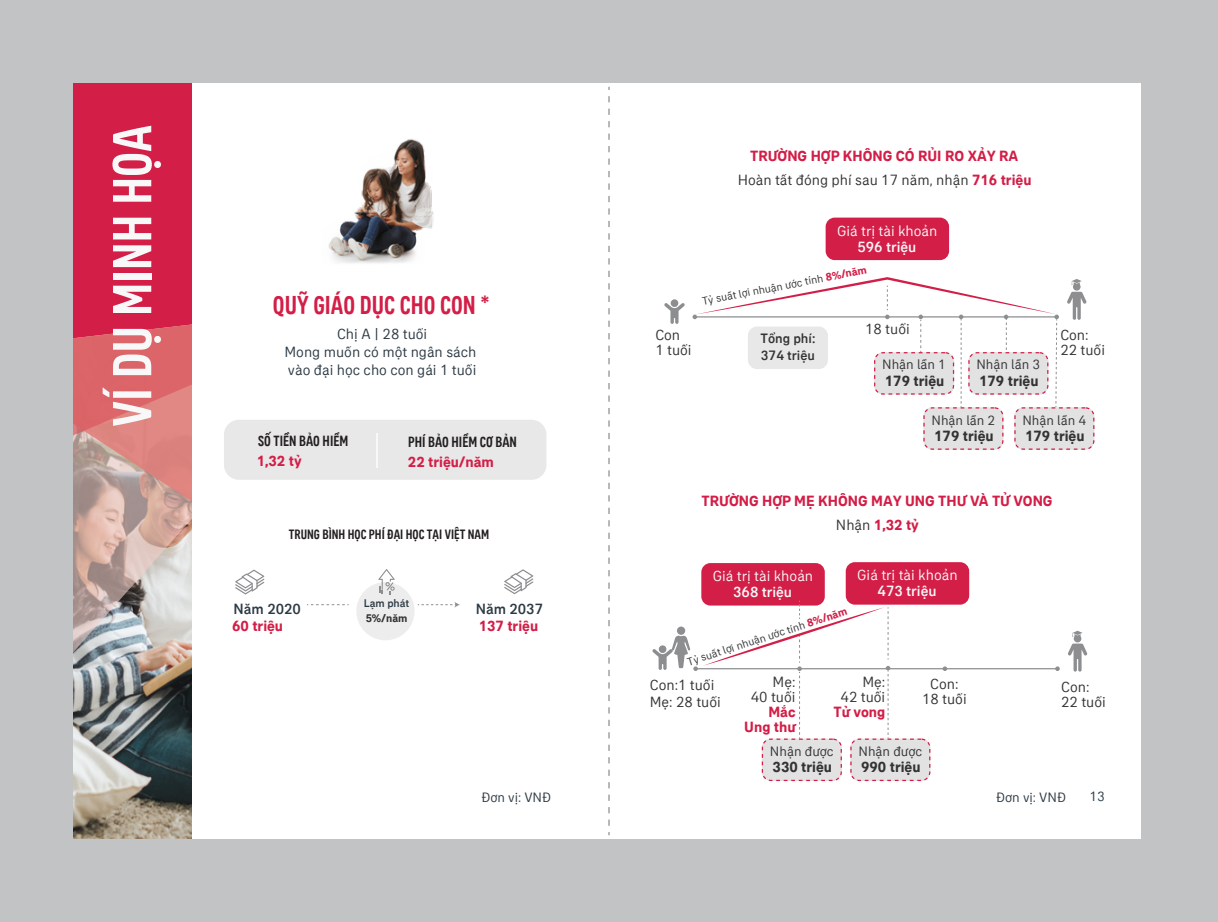
<style>
.page{position:relative;width:1218px;height:922px;background:#fff}
.page>*{position:absolute;margin:0;border:0;box-sizing:border-box;transform-origin:0 0}
.t1{font:500 condensed 56.25px "AIA Everest";color:#f8f8f9}
.t2{font:500 condensed 26.25px "AIA Everest";color:#d31e47}
.t3{font:700 15px/24.4px "AIA Everest";color:#d31e47;text-align:center}
.t4{font:15px/15px "AIA Everest";color:#333}
.t5{font:15px/17.5px "AIA Everest";color:#2c3a44;text-align:center}
.t6{font:700 15px "AIA Everest";color:#333}
.t7{font:15px "AIA Everest";color:#f8f8f9}
.t8{font:500 condensed 15px "AIA Everest";color:#231f20}
.t9{font:500 15px "AIA Everest";color:#f8f8f9}
.t10{font:500 15px "AIA Everest";color:#2c3a44}
.t11{font:13.75px "AIA Everest";color:#333}
.t12{font:500 condensed 13.75px "AIA Everest";color:#231f20}
.t13{font:13.75px "AIA Everest";color:#2c3a44}
.t14{font:500 13.75px/16.2px "AIA Everest";color:#333}
.t15{font:11.25px "AIA Everest";color:#333}
.t16{font:500 11.25px "AIA Everest";color:#2c3a44}
.t17{font:700 11.25px "AIA Everest";color:#333}
.s1{font-weight:700;color:#d31e47}
.s2{font-weight:400;color:#333}
</style>
<div class="page">
<div style="left:0;top:0;width:1217px;height:921px;background:#c2c3c4"></div>
<div style="left:73px;top:84px;width:1068px;height:754px;background:#fff"></div>
<svg style="left:608px;top:96px;width:1px;height:739px"></svg>
<img style="left:73px;top:674px;width:119px;height:164px">
<img style="left:73px;top:553px;width:119px;height:121px">
<svg style="left:73px;top:84px;width:119px;height:469px;background:#d35064"></svg>
<div style="left:224px;top:419px;width:322px;height:60px;background:#e8e8e8;border-radius:15px"></div>
<div style="left:356px;top:582px;width:58px;height:58px;background:#ededed;border-radius:50%"></div>
<img style="left:328px;top:139px;width:106px;height:124px">
<svg style="left:235px;top:569px;width:29px;height:25px"></svg>
<svg style="left:504px;top:569px;width:29px;height:25px"></svg>
<svg style="left:378px;top:569px;width:16px;height:26px"></svg>
<svg style="left:307px;top:604px;width:41px;height:1px"></svg>
<svg style="left:418px;top:602px;width:42px;height:5px"></svg>
<div style="left:825px;top:217px;width:124px;height:43px;background:#d31e47;border-radius:9px"></div>
<div style="left:701px;top:563px;width:123px;height:42px;background:#d31e47;border-radius:9px"></div>
<div style="left:845px;top:562px;width:124px;height:42px;background:#d31e47;border-radius:9px"></div>
<div style="left:670px;top:299px;width:8px;height:8px;background:#8c8e90;border-radius:50%"></div>
<svg style="left:664px;top:303px;width:20px;height:21px"></svg>
<hr style="left:694px;top:668px;width:363px;height:1px;background:#8c8e90">
<svg style="left:942px;top:666px;width:5px;height:4px"></svg>
<svg style="left:1055px;top:666px;width:4px;height:4px"></svg>
<svg style="left:1068px;top:630px;width:19px;height:41px"></svg>
<hr style="left:376px;top:432px;width:1px;height:35px;background:#f8f8f9">
<svg style="left:692px;top:277px;width:402px;height:172px"></svg>
<svg style="left:652px;top:600px;width:278px;height:180px"></svg>
<h1 class="t1" style="left:96px;top:426px;width:303px;rotate:-90deg">VÍ DỤ MINH HỌA</h1>
<p class="t3" style="left:750px;top:143px;width:270px">TRƯỜNG HỢP KHÔNG CÓ RỦI RO XẢY RA</p>
<p class="t4" style="left:737px;top:172px;width:295px">Hoàn tất đóng phí sau 17 năm, nhận <span class="s1">716 triệu</span></p>
<p class="t7" style="left:837px;top:221px;width:102px">Giá trị tài khoản</p>
<h2 class="t2" style="left:273px;top:288px;width:218px">QUỸ GIÁO DỤC CHO CON *</h2>
<p class="t5" style="left:284px;top:325px;width:193px">Chị A | 28 tuổi<br>Mong muốn có một ngân sách vào đại học cho con gái 1 tuổi</p>
<p class="t8" style="left:258px;top:431px;width:92px">SỐ TIỀN BẢO HIỂM</p>
<p class="t3" style="left:257px;top:448px;width:46px">1,32 tỷ</p>
<p class="t8" style="left:408px;top:432px;width:110px">PHÍ BẢO HIỂM CƠ BẢN</p>
<p class="t3" style="left:408px;top:449px;width:87px">22 triệu/năm</p>
<p class="t12" style="left:289px;top:525px;width:202px">TRUNG BÌNH HỌC PHÍ ĐẠI HỌC TẠI VIỆT NAM</p>
<p class="t10" style="left:233px;top:599px;width:69px">Năm 2020</p>
<p class="t3" style="left:232px;top:613px;width:52px">60 triệu</p>
<p class="t16" style="left:364px;top:596px;width:47px">Lạm phát</p>
<p class="t17" style="left:365px;top:611px;width:43px">5%/năm</p>
<p class="t10" style="left:475px;top:599px;width:69px">Năm 2037</p>
<p class="t3" style="left:478px;top:613px;width:61px">137 triệu</p>
<p class="t9" style="left:857px;top:237px;width:60px">596 triệu</p>
<p class="t4" style="left:655px;top:327px;width:38px">Con<br>1 tuổi</p>
<p class="t15" style="left:701px;top:294px;width:169px;rotate:-11deg">Tỷ suất lợi nhuận ước tính <span class="s1">8%/năm</span></p>
<p class="t14" style="left:760px;top:329px;width:56px">Tổng phí:<br>374 triệu</p>
<p class="t4" style="left:865px;top:320px;width:46px">18 tuổi</p>
<p class="t11" style="left:882px;top:355px;width:65px">Nhận lần 1</p>
<p class="t6" style="left:884px;top:371px;width:61px">179 triệu</p>
<p class="t11" style="left:976px;top:355px;width:65px">Nhận lần 3</p>
<p class="t6" style="left:979px;top:371px;width:61px">179 triệu</p>
<p class="t4" style="left:1060px;top:326px;width:46px">Con:<br>22 tuổi</p>
<p class="t11" style="left:931px;top:411px;width:65px">Nhận lần 2</p>
<p class="t6" style="left:934px;top:426px;width:61px">179 triệu</p>
<p class="t11" style="left:1022px;top:411px;width:65px">Nhận lần 4</p>
<p class="t6" style="left:1025px;top:426px;width:61px">179 triệu</p>
<p class="t3" style="left:701px;top:488px;width:352px">TRƯỜNG HỢP MẸ KHÔNG MAY UNG THƯ VÀ TỬ VONG<br><span class="s2">Nhận</span> 1,32 tỷ</p>
<p class="t7" style="left:712px;top:566px;width:102px">Giá trị tài khoản</p>
<p class="t9" style="left:733px;top:582px;width:60px">368 triệu</p>
<p class="t7" style="left:857px;top:565px;width:102px">Giá trị tài khoản</p>
<p class="t9" style="left:877px;top:581px;width:60px">473 triệu</p>
<p class="t15" style="left:685px;top:655px;width:169px;rotate:-18deg">Tỷ suất lợi nhuận ước tính <span class="s1">8%/năm</span></p>
<p class="t4" style="left:649px;top:674px;width:72px;line-height:17.5px">Con:1 tuổi<br>Mẹ: 28 tuổi</p>
<p class="t4" style="left:750px;top:673px;width:46px;text-align:right">Mẹ:<br>40 tuổi</p>
<p class="t3" style="left:744px;top:703px;width:53px;line-height:15px;text-align:right">Mắc<br>Ung thư</p>
<p class="t4" style="left:840px;top:673px;width:46px;text-align:right">Mẹ:<br>42 tuổi</p>
<p class="t3" style="left:833px;top:698px;width:53px">Tử vong</p>
<p class="t4" style="left:921px;top:675px;width:46px;text-align:center">Con:<br>18 tuổi</p>
<p class="t4" style="left:1061px;top:678px;width:46px">Con:<br>22 tuổi</p>
<p class="t11" style="left:770px;top:742px;width:65px">Nhận được</p>
<p class="t6" style="left:772px;top:757px;width:61px">330 triệu</p>
<p class="t11" style="left:858px;top:742px;width:65px">Nhận được</p>
<p class="t6" style="left:861px;top:757px;width:61px">990 triệu</p>
<p class="t13" style="left:481px;top:788px;width:71px">Đơn vị: VNĐ</p>
<p class="t13" style="left:996px;top:788px;width:71px">Đơn vị: VNĐ</p>
<p class="t13" style="left:1089px;top:787px;width:17px">13</p>
</div>
